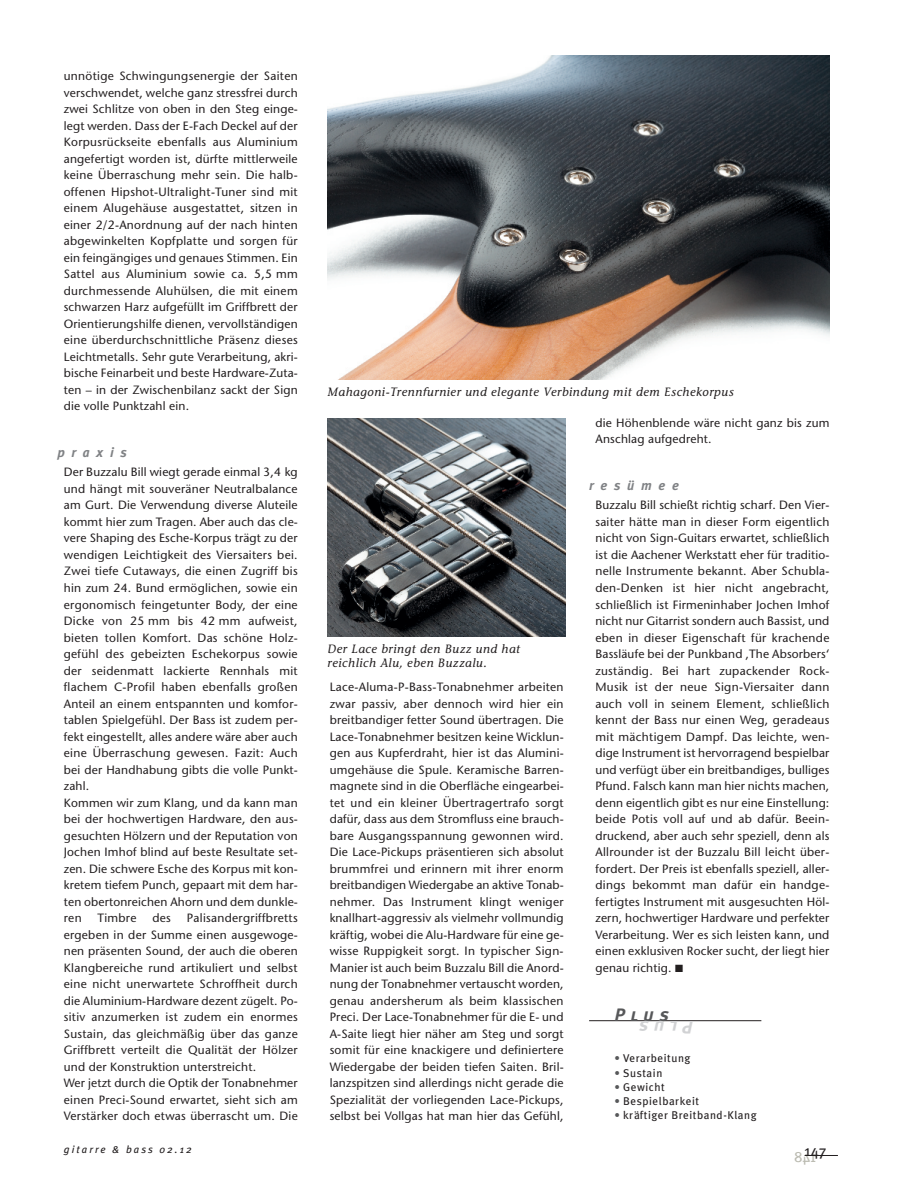
<style>
.page{position:relative;width:906px;height:1191px;background:#fff}
.page>*{position:absolute;margin:0;border:0;box-sizing:border-box;transform-origin:0 0}
.t1{font:italic 18px "Meta Plus Bold Caps";color:#57585a}
.t2{font:italic 18px "Meta Plus Bold Caps";color:#d1d2d4}
.t3{font:15px "Meta Plus";color:#231f20}
.t4{font:italic 700 13.5px "Meta Plus";letter-spacing:.5em;color:#808285}
.t5{font:12px/16.5px "Stone Sans";letter-spacing:.015em;color:#231f20;text-align:justify}
.t6{font:italic 12px/13.5px "Stone Informal";letter-spacing:.05em;color:#231f20}
.t7{font:11.25px "Meta Plus";letter-spacing:.05em;color:#231f20}
.t8{font:italic 10.5px "Meta Plus";letter-spacing:.2em;color:#231f20}
.s1{color:#57585a}
</style>
<div class="page">
<hr style="left:589px;top:1020px;width:172px;height:1px;background:#231f20">
<hr style="left:804px;top:1155px;width:34px;height:1px;background:#231f20">
<img style="left:327px;top:55px;width:502px;height:324px">
<img style="left:327px;top:418px;width:239px;height:218px">
<p class="t5" style="left:64px;top:69px;width:236px">unnötige Schwingungsenergie der Saiten verschwendet, welche ganz stressfrei durch zwei Schlitze von oben in den Steg einge&shy;legt werden. Dass der E-Fach Deckel auf der Korpusrückseite ebenfalls aus Aluminium angefertigt worden ist, dürfte mittlerweile keine Überraschung mehr sein. Die halb&shy;offenen Hipshot-Ultralight-Tuner sind mit einem Alugehäuse ausgestattet, sitzen in einer 2/2-Anordnung auf der nach hinten abgewinkelten Kopfplatte und sorgen für ein feingängiges und genaues Stimmen. Ein Sattel aus Aluminium sowie ca. 5,5 mm durchmessende Aluhülsen, die mit einem schwarzen Harz aufgefüllt im Griffbrett der Orientierungshilfe dienen, vervollständigen eine überdurchschnittliche Präsenz dieses Leichtmetalls. Sehr gute Verarbeitung, akri&shy;bische Feinarbeit und beste Hardware-Zuta&shy;ten – in der Zwischenbilanz sackt der Sign die volle Punktzahl ein.</p>
<p class="t4" style="left:57px;top:444px;width:71px">praxis</p>
<p class="t5" style="left:64px;top:465px;width:236px;text-align:left">Der Buzzalu Bill wiegt gerade einmal 3,4 kg und hängt mit souveräner Neutralbalance am Gurt. Die Verwendung diverse Aluteile kommt hier zum Tragen. Aber auch das cle&shy;vere Shaping des Esche-Korpus trägt zu der wendigen Leichtigkeit des Viersaiters bei.<br>Zwei tiefe Cutaways, die einen Zugriff bis hin zum 24. Bund ermöglichen, sowie ein ergonomisch feingetunter Body, der eine Dicke von 25 mm bis 42 mm aufweist, bieten tollen Komfort. Das schöne Holz&shy;gefühl des gebeizten Eschekorpus sowie der seidenmatt lackierte Rennhals mit flachem C-Profil haben ebenfalls großen Anteil an einem entspannten und komfor&shy;tablen Spielgefühl. Der Bass ist zudem per&shy;fekt eingestellt, alles andere wäre aber auch eine Überraschung gewesen. Fazit: Auch bei der Handhabung gibts die volle Punkt&shy;zahl.<br>Kommen wir zum Klang, und da kann man bei der hochwertigen Hardware, den aus&shy;gesuchten Hölzern und der Reputation von Jochen Imhof blind auf beste Resultate set&shy;zen. Die schwere Esche des Korpus mit kon&shy;kretem tiefem Punch, gepaart mit dem har&shy;ten obertonreichen Ahorn und dem dunkle&shy;ren</p>
<p class="t5" style="left:64px;top:911px;width:236px;text-align:left;text-indent:123px">Palisandergriffbretts ergeben in der Summe einen ausgewoge&shy;nen präsenten Sound, der auch die oberen Klangbereiche rund artikuliert und selbst eine nicht unerwartete Schroffheit durch die Aluminium-Hardware dezent zügelt. Po&shy;sitiv anzumerken ist zudem ein enormes Sustain, das gleichmäßig über das ganze Griffbrett verteilt die Qualität der Hölzer und der Konstruktion unterstreicht.<br>Wer jetzt durch die Optik der Tonabnehmer einen Preci-Sound erwartet, sieht sich am Verstärker doch etwas überrascht um. Die</p>
<p class="t5" style="left:98px;top:911px;width:40px">Timbre</p>
<p class="t5" style="left:152px;top:911px;width:20px">des</p>
<p class="t6" style="left:327px;top:386px;width:407px">Mahagoni-Trennfurnier und elegante Verbindung mit dem Eschekorpus</p>
<p class="t6" style="left:327px;top:643px;width:194px">Der Lace bringt den Buzz und hat reichlich Alu, eben Buzzalu.</p>
<p class="t5" style="left:330px;top:680px;width:236px">Lace-Aluma-P-Bass-Tonabnehmer arbeiten zwar passiv, aber dennoch wird hier ein breitbandiger fetter Sound übertragen. Die Lace-Tonabnehmer besitzen keine Wicklun&shy;gen aus Kupferdraht, hier ist das Alumini&shy;umgehäuse die Spule. Keramische Barren&shy;magnete sind in die Oberfläche eingearbei&shy;tet und ein kleiner Übertragertrafo sorgt dafür, dass aus dem Stromfluss eine brauch&shy;bare Ausgangsspannung gewonnen wird.<br>Die Lace-Pickups präsentieren sich absolut brummfrei und erinnern mit ihrer enorm breitbandigen Wiedergabe an aktive Tonab&shy;nehmer. Das Instrument klingt weniger knallhart-aggressiv als vielmehr vollmundig kräftig, wobei die Alu-Hardware für eine ge&shy;wisse Ruppigkeit sorgt. In typischer Sign-Manier ist auch beim Buzzalu Bill die Anord&shy;nung der Tonabnehmer vertauscht worden, genau andersherum als beim klassischen Preci. Der Lace-Tonabnehmer für die E- und A-Saite liegt hier näher am Steg und sorgt somit für eine knackigere und definiertere Wiedergabe der beiden tiefen Saiten. Bril&shy;lanzspitzen sind allerdings nicht gerade die Spezialität der vorliegenden Lace-Pickups, selbst bei Vollgas hat man hier das Gefühl,</p>
<p class="t5" style="left:595px;top:416px;width:235px">die Höhenblende wäre nicht ganz bis zum<br>Anschlag aufgedreht.</p>
<p class="t4" style="left:589px;top:477px;width:91px">resümee</p>
<p class="t5" style="left:595px;top:498px;width:236px">Buzzalu Bill schießt richtig scharf. Den Vier&shy;saiter hätte man in dieser Form eigentlich nicht von Sign-Guitars erwartet, schließlich ist die Aachener Werkstatt eher für traditio&shy;nelle Instrumente bekannt. Aber Schubla&shy;den-Denken ist hier nicht angebracht, schließlich ist Firmeninhaber Jochen Imhof nicht nur Gitarrist sondern auch Bassist, und eben in dieser Eigenschaft für krachende Bassläufe bei der Punkband ‚The Absorbers‘ zuständig. Bei hart zupackender Rock-Musik ist der neue Sign-Viersaiter dann auch voll in seinem Element, schließlich kennt der Bass nur einen Weg, geradeaus mit mächtigem Dampf. Das leichte, wen&shy;dige Instrument ist hervorragend bespielbar und verfügt über ein breitbandiges, bulliges Pfund. Falsch kann man hier nichts machen, denn eigentlich gibt es nur eine Einstellung: beide Potis voll auf und ab dafür. Beein&shy;druckend, aber auch sehr speziell, denn als Allrounder ist der Buzzalu Bill leicht über&shy;fordert. Der Preis ist ebenfalls speziell, aller&shy;dings bekommt man dafür ein handge&shy;fertigtes Instrument mit ausgesuchten Höl&shy;zern, hochwertiger Hardware und perfekter Verarbeitung. Wer es sich leisten kann, und einen exklusiven Rocker sucht, der liegt hier genau richtig. ■</p>
<h1 class="t1" style="left:614px;top:1003px;width:56px">Plus</h1>
<p class="t7" style="left:614px;top:1052px;width:77px"><span class="s1">•</span> Verarbeitung</p>
<p class="t7" style="left:614px;top:1066px;width:49px"><span class="s1">•</span> Sustain</p>
<p class="t7" style="left:614px;top:1080px;width:52px"><span class="s1">•</span> Gewicht</p>
<p class="t7" style="left:614px;top:1094px;width:86px"><span class="s1">•</span> Bespielbarkeit</p>
<p class="t7" style="left:614px;top:1109px;width:144px"><span class="s1">•</span> kräftiger Breitband-Klang</p>
<h1 class="t2" style="left:693px;top:1037px;width:56px;rotate:-180deg">P l u s</h1>
<p class="t8" style="left:64px;top:1143px;width:129px">gitarre &amp; bass 02.12</p>
<p class="t3" style="left:804px;top:1141px;width:23px">147</p>
</div>
